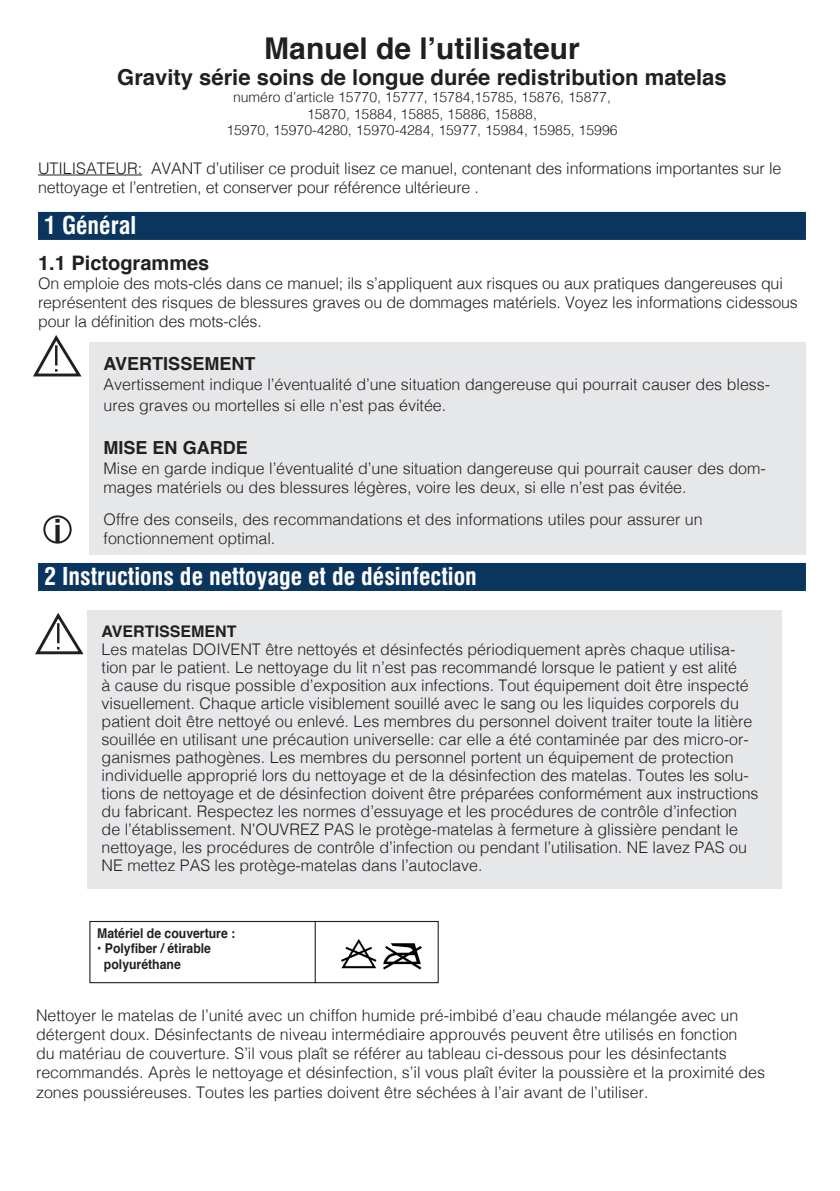
<style>
.page{position:relative;width:840px;height:1191px;background:#fff}
.page>*{position:absolute;margin:0;border:0;box-sizing:border-box;transform-origin:0 0}
.t1{font:700 condensed 32px "Swiss 721 BT";color:#231f20}
.t2{font:700 30px "Helvetica";color:#231f20}
.ruled_heads{font:700 condensed 24px "Swiss 721 BT";color:#fff}
.t3{font:700 22px "Helvetica";color:#231f20}
.t4{font:700 20px "Helvetica";color:#231f20}
.t5{font:700 18px "Helvetica";color:#231f20}
.text{font:300 16px/18px "Helvetica";color:#231f20}
.t6{font:700 16px "Helvetica";color:#231f20}
.t7{font:300 14px/16.8px "Helvetica";color:#231f20;text-align:center}
.text-2{font:700 13.4px "Helvetica";color:#231f20;scale:.91 1}
</style>
<div class="page">
<hr style="left:38px;top:175px;width:104px;height:1px;background:#231f20">
<div style="left:38px;top:212px;width:767px;height:28px;background:#0a355e"></div>
<div style="left:38px;top:563px;width:767px;height:28px;background:#0a355e"></div>
<div style="left:89px;top:342px;width:716px;height:213px;background:#e6e7e9"></div>
<div style="left:87px;top:610px;width:694px;height:279px;background:#e6e7e9"></div>
<svg style="left:33px;top:335px;width:49px;height:42px"></svg>
<hr style="left:55px;top:345px;width:2px;height:20px;background:#231f20">
<svg style="left:35px;top:612px;width:49px;height:43px"></svg>
<hr style="left:57px;top:623px;width:2px;height:20px;background:#231f20">
<div style="left:43px;top:515px;width:29px;height:28px;border:2px solid #231f20;border-radius:50%"></div>
<div style="left:89px;top:921px;width:349px;height:62px;border:1px solid #231f20"></div>
<img style="left:341px;top:938px;width:81px;height:32px">
<hr style="left:314px;top:921px;width:1px;height:62px;background:#231f20">
<p class="t2" style="left:264px;top:24px;width:317px">Manuel de l’utilisateur</p>
<p class="t3" style="left:117px;top:59px;width:610px">Gravity série soins de longue durée redistribution matelas</p>
<p class="t7" style="left:226px;top:87px;width:392px">numéro d’article 15770, 15777, 15784,15785, 15876, 15877,<br>15870, 15884, 15885, 15886, 15888,<br>15970, 15970-4280, 15970-4284, 15977, 15984, 15985, 15996</p>
<p class="text" style="left:38px;top:157px;width:744px;line-height:19.2px">UTILISATEUR: AVANT d’utiliser ce produit lisez ce manuel, contenant des informations importantes sur le nettoyage et l’entretien, et conserver pour référence ultérieure .</p>
<p class="ruled_heads" style="left:44px;top:210px;width:94px">1 Général</p>
<p class="t4" style="left:38px;top:246px;width:173px">1.1 Pictogrammes</p>
<p class="text" style="left:38px;top:272px;width:761px;line-height:19.2px">On emploie des mots-clés dans ce manuel; ils s’appliquent aux risques ou aux pratiques dangereuses qui représentent des risques de blessures graves ou de dommages matériels. Voyez les informations cidessous pour la définition des mots-clés.</p>
<p class="t1" style="left:54px;top:512px;width:9px">i</p>
<p class="t5" style="left:103px;top:349px;width:153px">AVERTISSEMENT</p>
<p class="text" style="left:103px;top:372px;width:667px;line-height:21.6px">Avertissement indique l’éventualité d’une situation dangereuse qui pourrait causer des bless&shy;ures graves ou mortelles si elle n’est pas évitée.</p>
<p class="t5" style="left:103px;top:433px;width:146px">MISE EN GARDE</p>
<p class="text" style="left:103px;top:457px;width:663px;line-height:19.2px">Mise en garde indique l’éventualité d’une situation dangereuse qui pourrait causer des dom&shy;mages matériels ou des blessures légères, voire les deux, si elle n’est pas évitée.</p>
<p class="text" style="left:103px;top:509px;width:600px">Offre des conseils, des recommandations et des informations utiles pour assurer un</p>
<p class="text" style="left:103px;top:528px;width:173px">fonctionnement optimal.</p>
<p class="ruled_heads" style="left:44px;top:561px;width:434px">2 Instructions de nettoyage et de désinfection</p>
<p class="t6" style="left:101px;top:618px;width:136px">AVERTISSEMENT</p>
<p class="text" style="left:101px;top:639px;width:658px">Les matelas DOIVENT être nettoyés et désinfectés périodiquement après chaque utilisa&shy;tion par le patient. Le nettoyage du lit n’est pas recommandé lorsque le patient y est alité<br>à cause du risque possible d’exposition aux infections. Tout équipement doit être inspecté visuellement. Chaque article visiblement souillé avec le sang ou les liquides corporels du patient doit être nettoyé ou enlevé. Les membres du personnel doivent traiter toute la litière souillée en utilisant une précaution universelle: car elle a été contaminée par des micro-or&shy;ganismes pathogènes. Les membres du personnel portent un équipement de protection individuelle approprié lors du nettoyage et de la désinfection des matelas. Toutes les solu&shy;tions de nettoyage et de désinfection doivent être préparées conformément aux instructions du fabricant. Respectez les normes d’essuyage et les procédures de contrôle d’infection de l’établissement. N’OUVREZ PAS le protège-matelas à fermeture à glissière pendant le nettoyage, les procédures de contrôle d’infection ou pendant l’utilisation. NE lavez PAS ou NE mettez PAS les protège-matelas dans l’autoclave.</p>
<p class="text-2" style="left:97px;top:922px;width:153px">Matériel de couverture :</p>
<p class="text-2" style="left:97px;top:938px;width:127px">• Polyfiber / étirable</p>
<p class="text-2" style="left:104px;top:953px;width:86px">polyuréthane</p>
<p class="text" style="left:36px;top:1004px;width:730px;line-height:19.2px">Nettoyer le matelas de l’unité avec un chiffon humide pré-imbibé d’eau chaude mélangée avec un détergent doux. Désinfectants de niveau intermédiaire approuvés peuvent être utilisés en fonction<br>du matériau de couverture. S’il vous plaît se référer au tableau ci-dessous pour les désinfectants recommandés. Après le nettoyage et désinfection, s’il vous plaît éviter la poussière et la proximité des zones poussiéreuses. Toutes les parties doivent être séchées à l’air avant de l’utiliser.</p>
</div>
